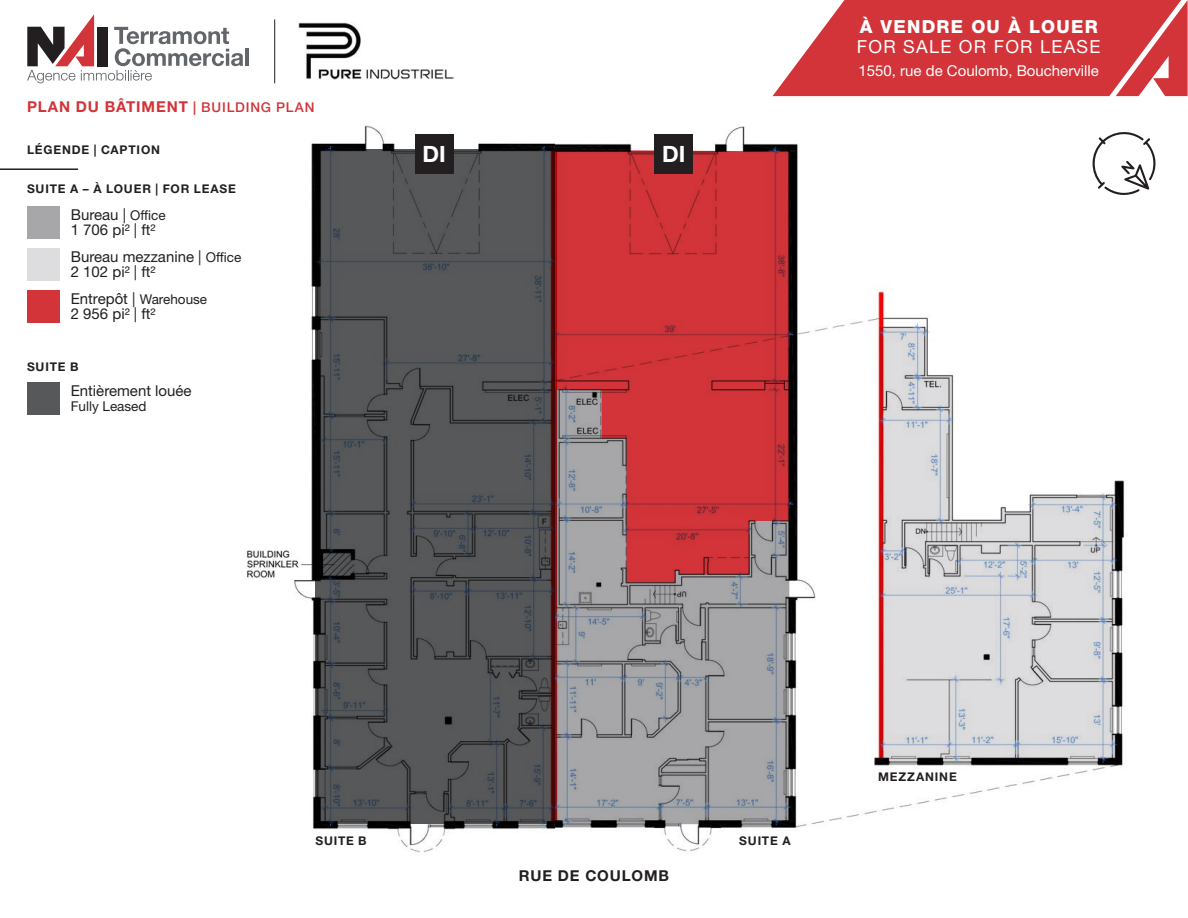
<style>
.page{position:relative;width:1188px;height:918px;background:#fff}
.page>*{position:absolute;margin:0;border:0;box-sizing:border-box;transform-origin:0 0}
.t1{font:700 22.5px "Helvetica Neue LT Std";color:#fff}
.t2{font:18px "Helvetica Neue LT Std";letter-spacing:.07em;color:#fff}
.t3{font:800 18px "Helvetica Neue LT Std";letter-spacing:.07em;color:#fff}
.t4{font:15px "Helvetica Neue LT Std";color:#231f20}
.t5{font:15px "Helvetica Neue LT Std";color:#fff}
.F_Titre_de_section_de_plan_FR___EN{font:700 15px "Helvetica Neue LT Std";letter-spacing:.06em;color:#d23439}
.F_rue_de_la_prop__sur_les_plans{font:700 15px "Helvetica Neue LT Std";letter-spacing:.06em;color:#231f20}
.t6{font:13.5px "Helvetica Neue LT Std";color:#231f20}
.F_rue_de_la_prop__sur_les_plans-2{font:700 12px "Helvetica Neue LT Std";letter-spacing:.07em;color:#231f20}
.s1{font-weight:500;font-size:13.5px}
.s2{font-size:13.5px}
</style>
<div class="page">
<svg style="left:773px;top:0;width:415px;height:96px;background:#d74b4f"></svg>
<img style="left:555px;top:126px;width:572px;height:726px">
<img style="left:247px;top:126px;width:308px;height:727px">
<svg style="left:1091px;top:131px;width:65px;height:66px"></svg>
<svg style="left:555px;top:150px;width:234px;height:240px;background:#cd3035"></svg>
<div style="left:654px;top:134px;width:39px;height:40px;background:#231f20"></div>
<svg style="left:315px;top:150px;width:240px;height:674px;background:#515154"></svg>
<div style="left:415px;top:134px;width:39px;height:40px;background:#231f20"></div>
<svg style="left:554px;top:390px;width:235px;height:434px;background:#a77b7f"></svg>
<svg style="left:879px;top:327px;width:235px;height:435px;fill:#dddcde"></svg>
<hr style="left:0;top:168px;width:78px;height:2px;background:#231f20">
<div style="left:27px;top:206px;width:33px;height:33px;background:#a7a7aa"></div>
<div style="left:27px;top:382px;width:33px;height:33px;background:#57585a"></div>
<div style="left:27px;top:248px;width:33px;height:32px;background:#dddcde"></div>
<div style="left:27px;top:290px;width:33px;height:32px;background:#d23439"></div>
<hr style="left:245px;top:49px;width:4px;height:17px;background:#62656a">
<svg style="left:27px;top:14px;width:216px;height:69px"></svg>
<hr style="left:274px;top:19px;width:1px;height:64px;background:#231f20">
<img style="left:298px;top:23px;width:156px;height:56px">
<p class="F_Titre_de_section_de_plan_FR___EN" style="left:27px;top:97px;width:289px">PLAN DU BÂTIMENT <span class="s1">| BUILDING PLAN</span></p>
<p class="F_rue_de_la_prop__sur_les_plans-2" style="left:27px;top:142px;width:135px">LÉGENDE | CAPTION</p>
<p class="F_rue_de_la_prop__sur_les_plans-2" style="left:27px;top:181px;width:211px">SUITE A – À LOUER | FOR LEASE</p>
<p class="t4" style="left:71px;top:206px;width:96px">Bureau | <span class="s2">Office</span></p>
<p class="t4" style="left:71px;top:221px;width:86px">1 706 pi² | ft²</p>
<p class="t4" style="left:71px;top:248px;width:172px">Bureau mezzanine | <span class="s2">Office</span></p>
<p class="t4" style="left:71px;top:263px;width:86px">2 102 pi² | ft²</p>
<p class="t4" style="left:71px;top:290px;width:138px">Entrepôt | <span class="s2">Warehouse</span></p>
<p class="t4" style="left:71px;top:305px;width:86px">2 956 pi² | ft²</p>
<p class="F_rue_de_la_prop__sur_les_plans-2" style="left:27px;top:359px;width:53px">SUITE B</p>
<p class="t4" style="left:71px;top:382px;width:122px">Entièrement louée</p>
<p class="t6" style="left:71px;top:399px;width:77px">Fully Leased</p>
<p class="t1" style="left:423px;top:140px;width:25px">DI</p>
<p class="t1" style="left:662px;top:140px;width:25px">DI</p>
<p class="t3" style="left:860px;top:16px;width:240px">À VENDRE OU À LOUER</p>
<p class="t2" style="left:857px;top:35px;width:245px">FOR SALE OR FOR LEASE</p>
<p class="t5" style="left:859px;top:62px;width:242px">1550, rue de Coulomb, Boucherville</p>
<p class="F_rue_de_la_prop__sur_les_plans-2" style="left:315px;top:833px;width:53px">SUITE B</p>
<p class="F_rue_de_la_prop__sur_les_plans" style="left:519px;top:866px;width:152px">RUE DE COULOMB</p>
<p class="F_rue_de_la_prop__sur_les_plans-2" style="left:739px;top:833px;width:53px">SUITE A</p>
<p class="F_rue_de_la_prop__sur_les_plans-2" style="left:878px;top:769px;width:80px">MEZZANINE</p>
</div>
